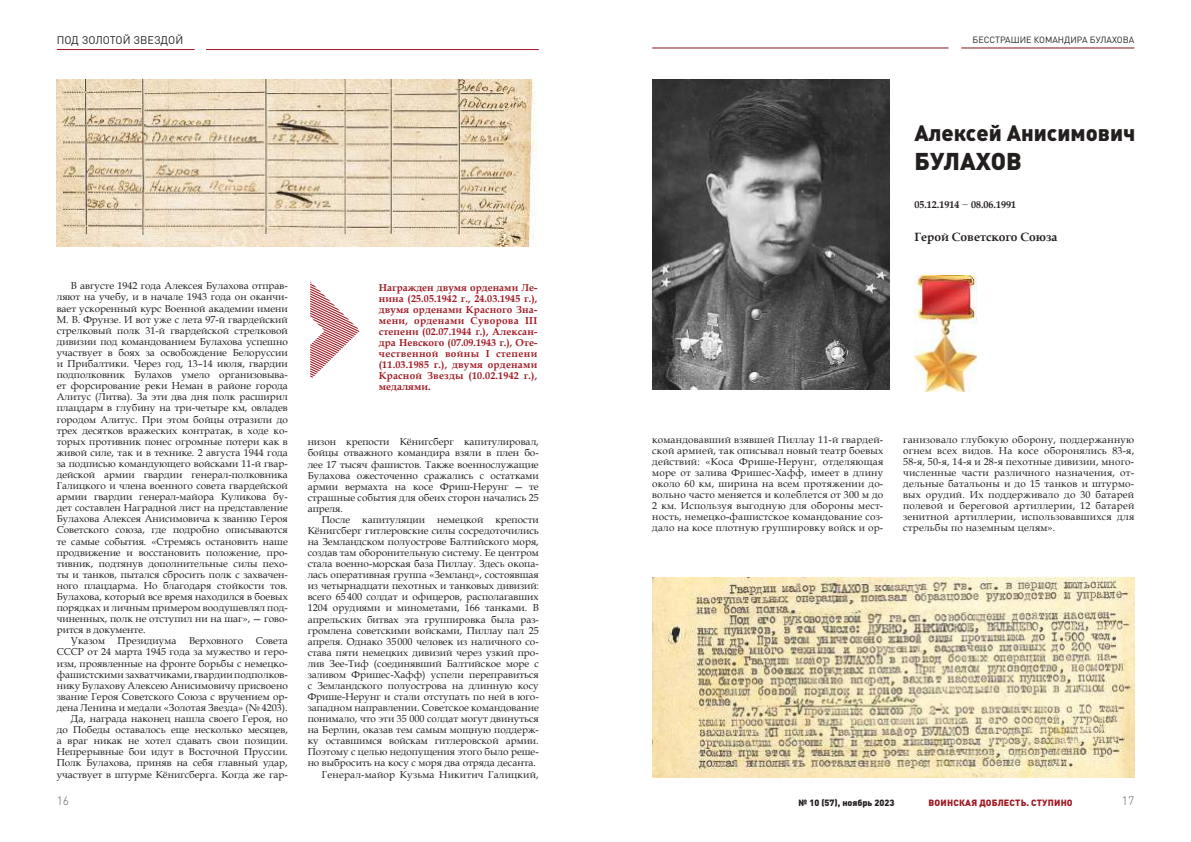
<style>
.page{position:relative;width:1191px;height:842px;background:#fff}
.page>*{position:absolute;margin:0;border:0;box-sizing:border-box;transform-origin:0 0}
.t1{font:24px "DIN Cyr Black Alternate";color:#241f1f}
.t2{font:22px "DIN Cyr Black Alternate";color:#241f1f}
.t3{font:700 12px "Book Antiqua";color:#241f1f}
.t4{font:300 12px "DIN Pro";color:#656365}
.t5{font:11px "DIN Pro";color:#241f1f}
.t6{font:10px/11.1px "Book Antiqua";color:#241f1f;text-align:justify}
.t7{font:700 10px/11px "Book Antiqua";letter-spacing:.02em;color:#9f1a23;text-align:justify}
.t8{font:700 10px "Book Antiqua";color:#241f1f}
.t9{font:9px "DIN Pro";color:#241f1f}
.t10{font:900 9px "DIN Pro";letter-spacing:.02em;color:#9f1a23}
.t11{font:900 9px "DIN Pro";color:#241f1f}
.s1{font-family:"Garamond";font-weight:400}
</style>
<div class="page">
<svg style="left:310px;top:281px;width:49px;height:97px"></svg>
<hr style="left:961px;top:47px;width:173px;height:1px;background:#841220">
<hr style="left:652px;top:47px;width:296px;height:1px;background:#841220">
<img style="left:914px;top:275px;width:62px;height:116px">
<img style="left:57px;top:79px;width:480px;height:167px">
<img style="left:652px;top:79px;width:237px;height:311px">
<img style="left:652px;top:577px;width:482px;height:200px">
<hr style="left:206px;top:49px;width:333px;height:1px;background:#9f1a23">
<hr style="left:57px;top:49px;width:138px;height:1px;background:#9f1a23">
<p class="t5" style="left:57px;top:33px;width:128px">ПОД ЗОЛОТОЙ ЗВЕЗДОЙ</p>
<p class="t6" style="left:71px;top:280px;width:218px">В августе 1942 года Алексея Булахова отправ-</p>
<p class="t6" style="left:57px;top:291px;width:233px">ляют на учебу, и в начале 1943 года он оканчи-</p>
<p class="t6" style="left:57px;top:302px;width:233px">вает ускоренный курс Военной академии имени</p>
<p class="t6" style="left:57px;top:313px;width:233px">М. В. Фрунзе. И вот уже с лета 97‑й гвардейский</p>
<p class="t6" style="left:57px;top:325px;width:233px">стрелковый полк 31‑й гвардейской стрелковой</p>
<p class="t6" style="left:57px;top:336px;width:233px">дивизии под командованием Булахова успешно</p>
<p class="t6" style="left:57px;top:347px;width:233px">участвует в боях за освобождение Белоруссии</p>
<p class="t6" style="left:57px;top:358px;width:233px">и Прибалтики. Через год, 13–14 июля, гвардии</p>
<p class="t6" style="left:57px;top:369px;width:233px">подполковник Булахов умело организовыва-</p>
<p class="t6" style="left:57px;top:380px;width:233px">ет форсирование реки Неман в районе города</p>
<p class="t6" style="left:57px;top:391px;width:233px">Алитус (Литва). За эти два дня полк расширил</p>
<p class="t6" style="left:57px;top:402px;width:233px">плацдарм в глубину на три-четыре км, овладев</p>
<p class="t6" style="left:57px;top:413px;width:233px">городом Алитус. При этом бойцы отразили до</p>
<p class="t6" style="left:57px;top:424px;width:233px">трех десятков вражеских контратак, в ходе ко-</p>
<p class="t6" style="left:57px;top:435px;width:233px">торых противник понес огромные потери как в</p>
<p class="t6" style="left:57px;top:447px;width:233px">живой силе, так и в технике. 2 августа 1944 года</p>
<p class="t6" style="left:57px;top:458px;width:233px">за подписью командующего войсками 11-й гвар-</p>
<p class="t6" style="left:57px;top:469px;width:233px">дейской армии гвардии генерал-полковника</p>
<p class="t6" style="left:57px;top:480px;width:233px">Галицкого и члена военного совета гвардейской</p>
<p class="t6" style="left:57px;top:491px;width:233px">армии гвардии генерал-майора Куликова бу-</p>
<p class="t6" style="left:57px;top:502px;width:233px">дет составлен Наградной лист на представление</p>
<p class="t6" style="left:57px;top:513px;width:233px">Булахова Алексея Анисимовича к званию Героя</p>
<p class="t6" style="left:57px;top:524px;width:233px">Советского союза, где подробно описываются</p>
<p class="t6" style="left:57px;top:535px;width:233px">те самые события. «Стремясь остановить наше</p>
<p class="t6" style="left:57px;top:546px;width:233px">продвижение и восстановить положение, про-</p>
<p class="t6" style="left:57px;top:557px;width:233px">тивник, подтянув дополнительные силы пехо-</p>
<p class="t6" style="left:57px;top:569px;width:233px">ты и танков, пытался сбросить полк с захвачен-</p>
<p class="t6" style="left:57px;top:580px;width:233px">ного плацдарма. Но благодаря стойкости тов.</p>
<p class="t6" style="left:57px;top:591px;width:233px">Булахова, который все время находился в боевых</p>
<p class="t6" style="left:57px;top:602px;width:233px">порядках и личным примером воодушевлял под-</p>
<p class="t6" style="left:57px;top:613px;width:233px">чиненных, полк не отступил ни на шаг», — гово-</p>
<p class="t6" style="left:57px;top:624px;width:90px">рится в документе.</p>
<p class="t6" style="left:71px;top:635px;width:36px">Указом</p>
<p class="t6" style="left:118px;top:635px;width:60px">Президиума</p>
<p class="t6" style="left:189px;top:635px;width:56px">Верховного</p>
<p class="t6" style="left:57px;top:635px;width:233px;text-align:right">Совета<br>СССР от 24 марта 1945 года за мужество и геро&shy;изм, проявленные на фронте борьбы с немецко&shy;фашистскими захватчиками, гвардии подполков&shy;нику Булахову Алексею Анисимовичу присвоено звание Героя Советского Союза с вручением ор&shy;дена Ленина и медали «Золотая Звезда» (№ 4203).<br>Да, награда наконец нашла своего Героя, но<br>до Победы оставалось еще несколько месяцев, а враг никак не хотел сдавать свои позиции.<br>Непрерывные бои идут в Восточной Пруссии.<br>Полк Булахова, приняв на себя главный удар, участвует в штурме Кёнигсберга. Когда же гар-</p>
<p class="t7" style="left:379px;top:282px;width:160px">Награжден двумя орденами Ле&shy;нина (25.05.1942 г., 24.03.1945 г.), двумя орденами Красного Зна&shy;мени, орденами Суворова III степени (02.07.1944 г.), Алексан&shy;дра Невского (07.09.1943 г.), Оте&shy;чественной войны I степени (11.03.1985 г.), двумя орденами Красной Звезды (10.02.1942 г.), медалями.</p>
<p class="t6" style="left:308px;top:436px;width:233px">низон крепости Кёнигсберг капитулировал, бойцы отважного командира взяли в плен бо&shy;лее 17 тысяч фашистов. Также военнослужащие Булахова ожесточенно сражались с остатками армии вермахта на косе Фриш-Нерунг — те страшные события для обеих сторон начались 25 апреля.</p>
<p class="t6" style="left:308px;top:514px;width:233px;text-align:right">После капитуляции немецкой крепости Кёнигсберг гитлеровские силы сосредоточились на Земландском полуострове Балтийского моря, создав там оборонительную систему. Ее центром стала военно-морская база Пиллау. Здесь окопа&shy;лась оперативная группа «Земланд», состоявшая из четырнадцати пехотных и танковых дивизий: всего 65400 солдат и офицеров, располагавших 1204 орудиями и минометами, 166 танками. В апрельских битвах эта группировка была раз&shy;громлена советскими войсками, Пиллау пал 25 апреля. Однако 35000 человек из наличного со&shy;става пяти немецких дивизий через узкий про&shy;лив Зее-Тиф (соединявший Балтийское море с заливом Фришес-Хафф) успели переправиться с Земландского полуострова на длинную косу Фрише-Нерунг и стали отступать по ней в юго&shy;западном направлении. Советское командование понимало, что эти 35 000 солдат могут двинуться на Берлин, оказав тем самым мощную поддерж&shy;ку оставшимся войскам гитлеровской армии.<br>Поэтому с целью недопущения этого было реше&shy;но выбросить на косу с моря два отряда десанта.<br>Генерал-майор Кузьма Никитич Галицкий,</p>
<p class="t9" style="left:972px;top:34px;width:163px">БЕССТРАШИЕ КОМАНДИРА БУЛАХОВА</p>
<h2 class="t2" style="left:914px;top:118px;width:222px">Алексей Анисимович</h2>
<h1 class="t1" style="left:914px;top:145px;width:109px">БУЛАХОВ</h1>
<p class="t8" style="left:914px;top:198px;width:103px">05.12.1914 <span class="s1">−</span> 08.06.1991</p>
<p class="t3" style="left:914px;top:229px;width:145px">Герой Советского Союза</p>
<p class="t6" style="left:652px;top:434px;width:233px">командовавший взявшей Пиллау 11‑й гвардей&shy;ской армией, так описывал новый театр боевых действий: «Коса Фрише-Нерунг, отделяющая море от залива Фришес-Хафф, имеет в длину около 60 км, ширина на всем протяжении до&shy;вольно часто меняется и колеблется от 300 м до 2 км. Используя выгодную для обороны мест&shy;ность, немецко-фашистское командование соз&shy;дало на косе плотную группировку войск и ор-</p>
<p class="t6" style="left:903px;top:434px;width:233px">ганизовало глубокую оборону, поддержанную огнем всех видов. На косе оборонялись 83-я, 58-я, 50-я, 14‑я и 28‑я пехотные дивизии, много&shy;численные части различного назначения, от&shy;дельные батальоны и до 15 танков и штурмо&shy;вых орудий. Их поддерживало до 30 батарей полевой и береговой артиллерии, 12 батарей зенитной артиллерии, использовавшихся для стрельбы по наземным целям».</p>
<p class="t4" style="left:57px;top:792px;width:14px">16</p>
<p class="t11" style="left:798px;top:795px;width:97px">№ 10 (57), ноябрь 2023</p>
<p class="t10" style="left:928px;top:795px;width:146px">ВОИНСКАЯ ДОБЛЕСТЬ. СТУПИНО</p>
<p class="t4" style="left:1122px;top:791px;width:14px">17</p>
</div>
